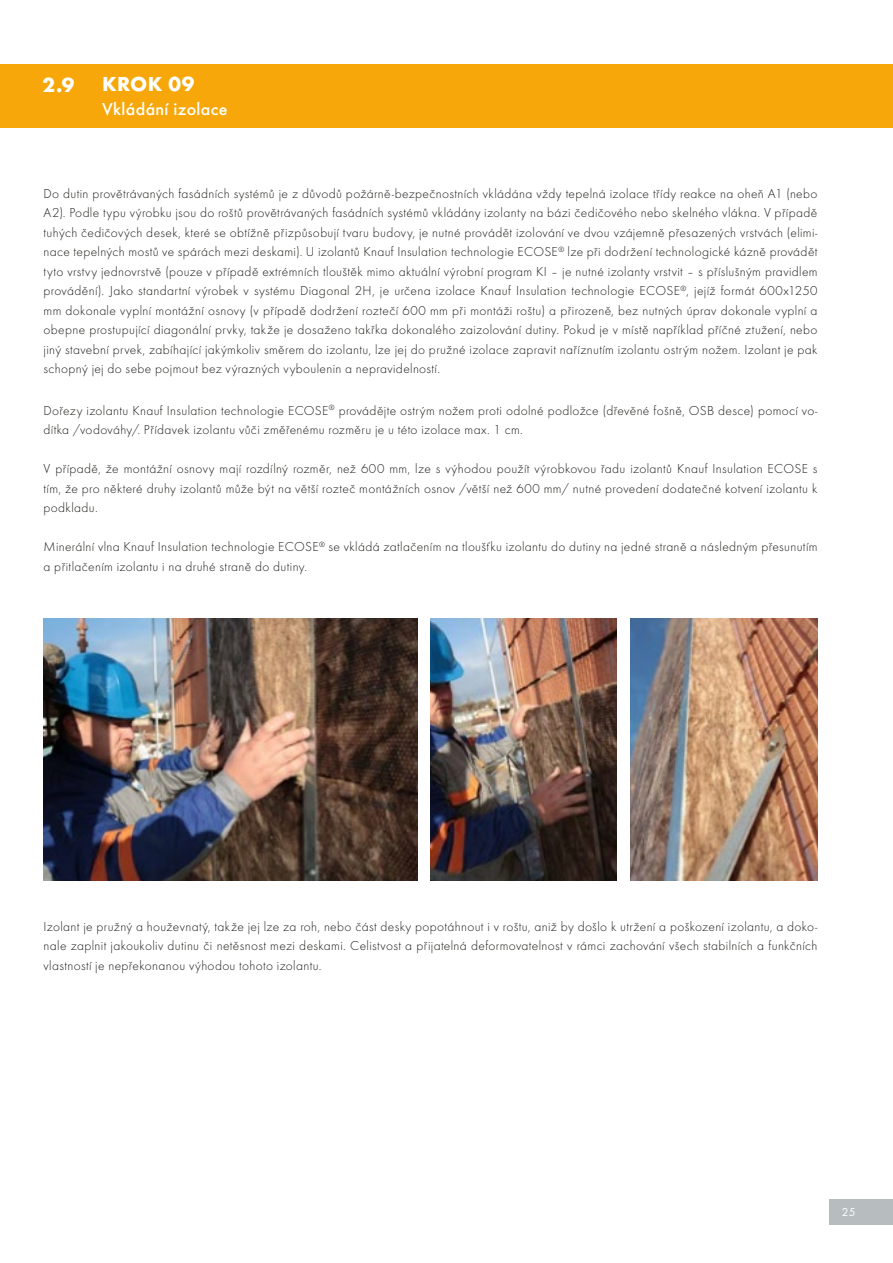
<style>
.page{position:relative;width:893px;height:1263px;background:#fff}
.page>*{position:absolute;margin:0;border:0;box-sizing:border-box;transform-origin:0 0}
.t1{font:700 21px "Futura TOT";letter-spacing:.02em;color:#fff}
.t2{font:500 18px "Futura TOT";letter-spacing:.02em;color:#fff}
.t3{font:13.5px/19.5px "Futura TOT Ligh";letter-spacing:.025em;color:#1d1d1b;text-align:justify}
.t4{font:12px "Futura TOT";color:#fff}
</style>
<div class="page">
<div style="left:829px;top:1199px;width:64px;height:26px;background:#b7bcbe"></div>
<div style="left:0;top:64px;width:893px;height:64px;background:#f7a70a"></div>
<img style="left:44px;top:619px;width:373px;height:261px">
<img style="left:430px;top:619px;width:187px;height:261px">
<img style="left:631px;top:619px;width:186px;height:261px">
<h1 class="t1" style="left:43px;top:72px;width:33px">2.9</h1>
<h1 class="t1" style="left:102px;top:71px;width:94px">KROK 09</h1>
<h2 class="t2" style="left:102px;top:99px;width:127px">Vkládání izolace</h2>
<p class="t3" style="left:44px;top:184px;width:775px">Do dutin provětrávaných fasádních systémů je z důvodů požárně-bezpečnostních vkládána vždy tepelná izolace třídy reakce na oheň A1 (nebo A2). Podle typu výrobku jsou do roštů provětrávaných fasádních systémů vkládány izolanty na bázi čedičového nebo skelného vlákna. V případě tuhých čedičových desek, které se obtížně přizpůsobují tvaru budovy, je nutné provádět izolování ve dvou vzájemně přesazených vrstvách (elimi&shy;nace tepelných mostů ve spárách mezi deskami). U izolantů Knauf Insulation technologie ECOSE<sup>®</sup> lze při dodržení technologické kázně provádět tyto vrstvy jednovrstvě (pouze v případě extrémních tlouštěk mimo aktuální výrobní program KI – je nutné izolanty vrstvit – s příslušným pravidlem provádění). Jako standartní výrobek v systému Diagonal 2H, je určena izolace Knauf Insulation technologie ECOSE<sup>®</sup>, jejíž formát 600x1250 mm dokonale vyplní montážní osnovy (v případě dodržení roztečí 600 mm při montáži roštu) a přirozeně, bez nutných úprav dokonale vyplní a obepne prostupující diagonální prvky, takže je dosaženo takřka dokonalého zaizolování dutiny. Pokud je v místě například příčné ztužení, nebo jiný stavební prvek, zabíhající jakýmkoliv směrem do izolantu, lze jej do pružné izolace zapravit naříznutím izolantu ostrým nožem. Izolant je pak schopný jej do sebe pojmout bez výrazných vyboulenin a nepravidelností.</p>
<p class="t3" style="left:44px;top:401px;width:775px">Dořezy izolantu Knauf Insulation technologie ECOSE<sup>®</sup> provádějte ostrým nožem proti odolné podložce (dřevěné fošně, OSB desce) pomocí vo&shy;dítka /vodováhy/. Přídavek izolantu vůči změřenému rozměru je u této izolace max. 1 cm.</p>
<p class="t3" style="left:44px;top:459px;width:775px">V případě, že montážní osnovy mají rozdílný rozměr, než 600 mm, lze s výhodou použít výrobkovou řadu izolantů Knauf Insulation ECOSE s tím, že pro některé druhy izolantů může být na větší rozteč montážních osnov /větší než 600 mm/ nutné provedení dodatečné kotvení izolantu k podkladu.</p>
<p class="t3" style="left:44px;top:537px;width:775px">Minerální vlna Knauf Insulation technologie ECOSE<sup>®</sup> se vkládá zatlačením na tloušťku izolantu do dutiny na jedné straně a následným přesunutím a přitlačením izolantu i na druhé straně do dutiny.</p>
<p class="t3" style="left:44px;top:916px;width:775px">Izolant je pružný a houževnatý, takže jej lze za roh, nebo část desky popotáhnout i v roštu, aniž by došlo k utržení a poškození izolantu, a doko&shy;nale zaplnit jakoukoliv dutinu či netěsnost mezi deskami. Celistvost a přijatelná deformovatelnost v rámci zachování všech stabilních a funkčních vlastností je nepřekonanou výhodou tohoto izolantu.</p>
<p class="t4" style="left:842px;top:1205px;width:15px">25</p>
</div>
